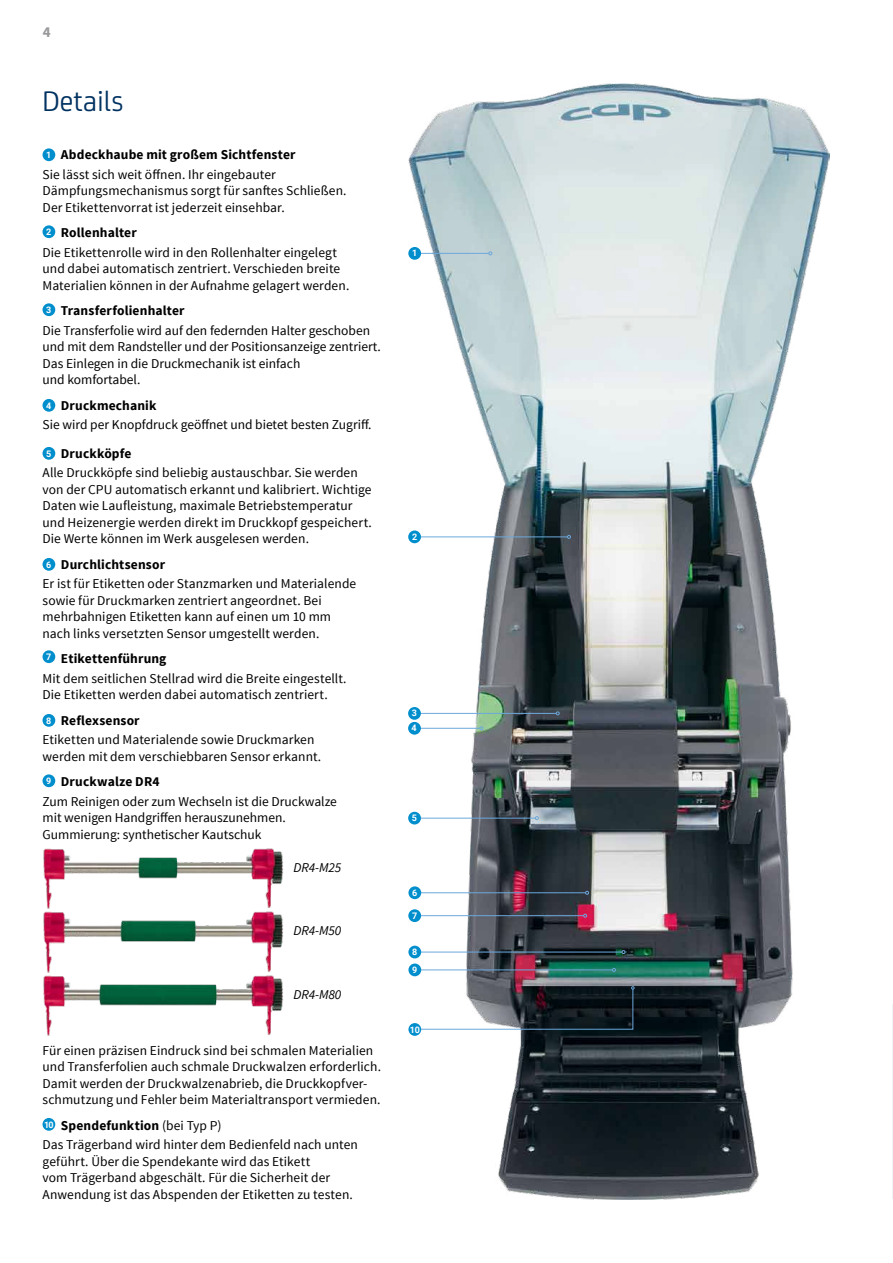
<style>
.page{position:relative;width:893px;height:1263px;background:#fff}
.page>*{position:absolute;margin:0;border:0;box-sizing:border-box;transform-origin:0 0}
.t1{font:30px "CA Sans";color:#003261}
.t2{font:700 15px "Source Sans Pro";color:#98989b}
.t3{font:13.5px/16.5px "Source Sans Pro";letter-spacing:.005em;color:#000}
.t4{font:italic 13.5px "Source Sans Pro";letter-spacing:-.01em;color:#000}
.t5{font:700 9px/14.9px "Roboto";color:#fff}
.s1{font-family:"Roboto";font-weight:700;font-size:9px;color:#fff}
.s2{font-weight:700}
</style>
<div class="page">
<img style="left:409px;top:83px;width:420px;height:1116px">
<hr style="left:416px;top:253px;width:73px;height:1px;background:#6ca8dc">
<svg style="left:488px;top:251px;width:4px;height:4px"></svg>
<div style="left:408px;top:247px;width:13px;height:13px;background:#008ecd;border-radius:50%"></div>
<hr style="left:414px;top:536px;width:153px;height:1px;background:#6ca8dc">
<svg style="left:567px;top:535px;width:4px;height:4px"></svg>
<div style="left:408px;top:530px;width:13px;height:13px;background:#008ecd;border-radius:50%"></div>
<hr style="left:415px;top:713px;width:141px;height:1px;background:#6ca8dc">
<svg style="left:556px;top:711px;width:4px;height:4px"></svg>
<hr style="left:416px;top:728px;width:64px;height:1px;background:#6ca8dc">
<svg style="left:479px;top:726px;width:4px;height:4px"></svg>
<hr style="left:419px;top:818px;width:116px;height:1px;background:#6ca8dc">
<svg style="left:535px;top:816px;width:4px;height:4px"></svg>
<hr style="left:414px;top:892px;width:172px;height:1px;background:#6ca8dc">
<svg style="left:585px;top:891px;width:4px;height:4px"></svg>
<hr style="left:420px;top:915px;width:164px;height:1px;background:#6ca8dc">
<svg style="left:583px;top:914px;width:4px;height:3px"></svg>
<hr style="left:416px;top:952px;width:206px;height:1px;background:#6ca8dc">
<svg style="left:622px;top:950px;width:3px;height:4px"></svg>
<hr style="left:416px;top:969px;width:196px;height:1px;background:#6ca8dc">
<svg style="left:612px;top:968px;width:4px;height:4px"></svg>
<div style="left:408px;top:707px;width:13px;height:13px;background:#008ecd;border-radius:50%"></div>
<div style="left:408px;top:722px;width:13px;height:13px;background:#008ecd;border-radius:50%"></div>
<div style="left:408px;top:812px;width:13px;height:12px;background:#008ecd;border-radius:50%"></div>
<div style="left:408px;top:886px;width:13px;height:13px;background:#008ecd;border-radius:50%"></div>
<div style="left:408px;top:963px;width:13px;height:13px;background:#008ecd;border-radius:50%"></div>
<svg style="left:420px;top:986px;width:214px;height:44px"></svg>
<div style="left:408px;top:909px;width:13px;height:13px;background:#008ecd;border-radius:50%"></div>
<div style="left:408px;top:946px;width:13px;height:12px;background:#008ecd;border-radius:50%"></div>
<div style="left:408px;top:1023px;width:13px;height:13px;background:#008ecd;border-radius:50%"></div>
<div style="left:43px;top:148px;width:12px;height:13px;background:#008ecd;border-radius:50%"></div>
<div style="left:43px;top:225px;width:12px;height:13px;background:#008ecd;border-radius:50%"></div>
<div style="left:43px;top:303px;width:12px;height:13px;background:#008ecd;border-radius:50%"></div>
<div style="left:43px;top:399px;width:12px;height:13px;background:#008ecd;border-radius:50%"></div>
<div style="left:43px;top:447px;width:12px;height:13px;background:#008ecd;border-radius:50%"></div>
<div style="left:43px;top:558px;width:12px;height:13px;background:#008ecd;border-radius:50%"></div>
<div style="left:43px;top:650px;width:12px;height:13px;background:#008ecd;border-radius:50%"></div>
<div style="left:43px;top:714px;width:12px;height:13px;background:#008ecd;border-radius:50%"></div>
<div style="left:43px;top:774px;width:12px;height:13px;background:#008ecd;border-radius:50%"></div>
<div style="left:43px;top:1118px;width:12px;height:13px;background:#008ecd;border-radius:50%"></div>
<img style="left:43px;top:848px;width:241px;height:188px">
<p class="t2" style="left:43px;top:24px;width:9px">4</p>
<h1 class="t1" style="left:43px;top:90px;width:82px">Details</h1>
<p class="t3" style="left:43px;top:145px;width:255px;line-height:19.5px"><span class="s1">1</span> <span class="s2">Abdeckhaube mit großem Sichtfenster<br></span>Sie lässt sich weit öffnen. Ihr eingebauter</p>
<p class="t3" style="left:43px;top:183px;width:306px">Dämpfungsmechanismus sorgt für sanftes Schließen.<br>Der Etikettenvorrat ist jederzeit einsehbar.</p>
<p class="t3" style="left:43px;top:223px;width:296px;line-height:19.5px"><span class="s1">2</span> <span class="s2">Rollenhalter<br></span>Die Etikettenrolle wird in den Rollenhalter eingelegt</p>
<p class="t3" style="left:43px;top:261px;width:308px">und dabei automatisch zentriert. Verschieden breite<br>Materialien können in der Aufnahme gelagert werden.</p>
<p class="t3" style="left:43px;top:301px;width:329px;line-height:19.5px"><span class="s1">3</span> <span class="s2">Transferfolienhalter<br></span>Die Transferfolie wird auf den federnden Halter geschoben</p>
<p class="t3" style="left:43px;top:339px;width:340px">und mit dem Randsteller und der Positionsanzeige zentriert.<br>Das Einlegen in die Druckmechanik ist einfach<br>und komfortabel.</p>
<p class="t3" style="left:43px;top:396px;width:330px;line-height:19.5px"><span class="s1">4</span> <span class="s2">Druckmechanik<br></span>Sie wird per Knopfdruck geöffnet und bietet besten Zugriff.</p>
<p class="t3" style="left:43px;top:444px;width:317px;line-height:19.5px"><span class="s1">5</span> <span class="s2">Druckköpfe<br></span>Alle Druckköpfe sind beliebig austauschbar. Sie werden</p>
<p class="t3" style="left:43px;top:481px;width:331px">von der CPU automatisch erkannt und kalibriert. Wichtige Daten wie Laufleistung, maximale Betriebstemperatur und Heizenergie werden direkt im Druckkopf gespeichert.<br>Die Werte können im Werk ausgelesen werden.</p>
<p class="t3" style="left:43px;top:555px;width:315px;line-height:19.5px"><span class="s1">6</span> <span class="s2">Durchlichtsensor<br></span>Er ist für Etiketten oder Stanzmarken und Materialende</p>
<p class="t3" style="left:43px;top:592px;width:290px">sowie für Druckmarken zentriert angeordnet. Bei mehrbahnigen Etiketten kann auf einen um 10 mm nach links versetzten Sensor umgestellt werden.</p>
<p class="t3" style="left:43px;top:649px;width:306px;line-height:19.5px"><sup>7</sup> <span class="s2">Etikettenführung<br></span>Mit dem seitlichen Stellrad wird die Breite eingestellt.</p>
<p class="t3" style="left:43px;top:682px;width:287px;line-height:25.5px">Die Etiketten werden dabei automatisch zentriert.<br><span class="s1">8</span> <span class="s2">Reflexsensor</span></p>
<p class="t3" style="left:43px;top:732px;width:280px">Etiketten und Materialende sowie Druckmarken werden mit dem verschiebbaren Sensor erkannt.</p>
<p class="t3" style="left:43px;top:772px;width:296px;line-height:19.5px"><span class="s1">9</span> <span class="s2">Druckwalze DR4<br></span>Zum Reinigen oder zum Wechseln ist die Druckwalze</p>
<p class="t3" style="left:43px;top:810px;width:245px">mit wenigen Handgriffen herauszunehmen.<br>Gummierung: synthetischer Kautschuk</p>
<p class="t4" style="left:294px;top:859px;width:49px">DR4-M25</p>
<p class="t4" style="left:294px;top:923px;width:49px">DR4-M50</p>
<p class="t4" style="left:294px;top:986px;width:49px">DR4-M80</p>
<p class="t3" style="left:43px;top:1042px;width:340px">Für einen präzisen Eindruck sind bei schmalen Materialien und Transferfolien auch schmale Druckwalzen erforderlich.<br>Damit werden der Druckwalzenabrieb, die Druckkopfver&shy;schmutzung und Fehler beim Materialtransport vermieden.</p>
<p class="t3" style="left:43px;top:1116px;width:317px;line-height:19.5px"><span class="s1">10</span> <span class="s2">Spendefunktion</span> (bei Typ P)<br>Das Trägerband wird hinter dem Bedienfeld nach unten</p>
<p class="t3" style="left:43px;top:1153px;width:312px">geführt. Über die Spendekante wird das Etikett<br>vom Trägerband abgeschält. Für die Sicherheit der<br>Anwendung ist das Abspenden der Etiketten zu testen.</p>
<p class="t5" style="left:412px;top:246px;width:7px">1</p>
<p class="t5" style="left:412px;top:529px;width:7px">2</p>
<p class="t5" style="left:411px;top:706px;width:7px">3<br>4</p>
<p class="t5" style="left:412px;top:811px;width:7px">5</p>
<p class="t5" style="left:412px;top:885px;width:7px">6</p>
<p class="t5" style="left:412px;top:908px;width:7px">7</p>
<p class="t5" style="left:412px;top:944px;width:7px">8</p>
<p class="t5" style="left:412px;top:962px;width:7px">9</p>
<p class="t5" style="left:410px;top:1022px;width:12px">10</p>
</div>
